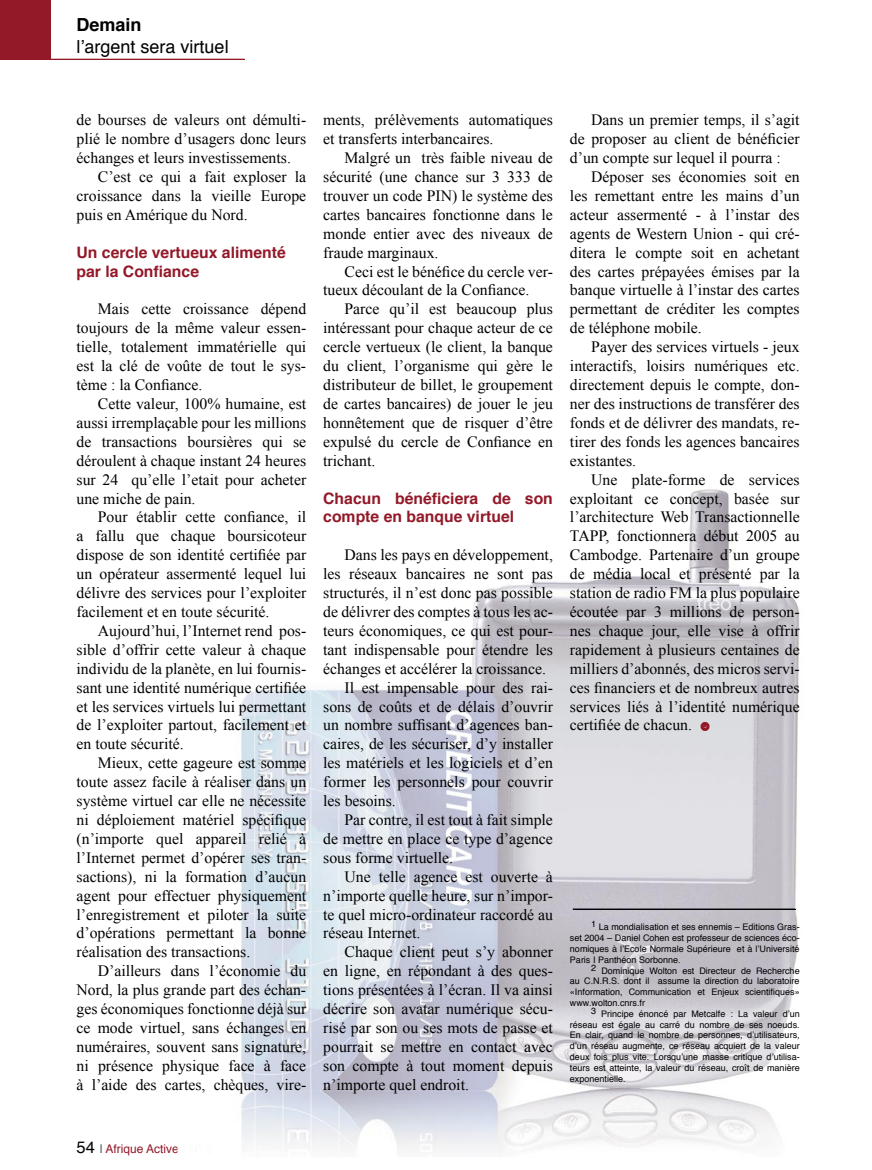
<style>
.page{position:relative;width:872px;height:1170px;background:#fff}
.page>*{position:absolute;margin:0;border:0;box-sizing:border-box;transform-origin:0 0}
.t1{font:18px "Helvetica";color:#000}
.t2{font:700 18px "Helvetica";color:#000}
.t3{font:15.75px/18.9px "Times New Roman";color:#000;text-align:justify}
.t4{font:700 15.75px/18.9px "Helvetica";color:#931929}
.t5{font:12px "Helvetica";color:#931929}
.t6{font:9px/10.8px "Helvetica";color:#000;text-align:justify}
.s1{font-size:12px;color:#931929}
.s2{font-size:16.5px;color:#000}
.s3{color:#636363}
</style>
<div class="page">
<div style="left:0;top:0;width:51px;height:60px;background:#931929"></div>
<img style="left:241px;top:489px;width:559px;height:662px">
<svg style="left:695px;top:716px;width:20px;height:20px"></svg>
<hr style="left:573px;top:908px;width:222px;height:1px;background:#000">
<hr style="left:0;top:59px;width:244px;height:1px;background:#931929">
<p class="t2" style="left:77px;top:12px;width:67px">Demain</p>
<p class="t1" style="left:77px;top:34px;width:154px">l’argent sera virtuel</p>
<p class="t3" style="left:77px;top:110px;width:231px">de bourses de valeurs ont démulti-</p>
<p class="t3" style="left:77px;top:129px;width:231px">plié le nombre d’usagers donc leurs</p>
<p class="t3" style="left:77px;top:148px;width:216px">échanges et leurs investissements.</p>
<p class="t3" style="left:98px;top:167px;width:210px">C’est ce qui a fait exploser la</p>
<p class="t3" style="left:77px;top:186px;width:231px">croissance dans la vieille Europe</p>
<p class="t3" style="left:77px;top:205px;width:173px">puis en Amérique du Nord.</p>
<p class="t4" style="left:77px;top:243px;width:211px">Un cercle vertueux alimenté par la Confiance</p>
<p class="t3" style="left:77px;top:299px;width:231px;text-indent:21px">Mais cette croissance dépend toujours de la même valeur essen&shy;tielle, totalement immatérielle qui est la clé de voûte de tout le sys&shy;tème : la Confiance.</p>
<p class="t3" style="left:77px;top:394px;width:231px;text-indent:21px">Cette valeur, 100% humaine, est aussi irremplaçable pour les millions de transactions boursières qui se déroulent à chaque instant 24 heures sur 24 qu’elle l’etait pour acheter une miche de pain.</p>
<p class="t3" style="left:77px;top:507px;width:231px;text-indent:21px">Pour établir cette confiance, il a fallu que chaque boursicoteur dispose de son identité certifiée par un opérateur assermenté lequel lui délivre des services pour l’exploiter facilement et en toute sécurité.</p>
<p class="t3" style="left:77px;top:621px;width:231px;text-indent:21px">Aujourd’hui, l’Internet rend pos&shy;sible d’offrir cette valeur à chaque individu de la planète, en lui fournis&shy;sant une identité numérique certifiée et les services virtuels lui permettant de l’exploiter partout, facilement et en toute sécurité.</p>
<p class="t3" style="left:77px;top:753px;width:231px;text-indent:21px">Mieux, cette gageure est somme toute assez facile à réaliser dans un système virtuel car elle ne nécessite ni déploiement matériel spécifique (n’importe quel appareil relié à l’Internet permet d’opérer ses tran&shy;sactions), ni la formation d’aucun agent pour effectuer physiquement l’enregistrement et piloter la suite d’opérations permettant la bonne réalisation des transactions.</p>
<p class="t3" style="left:77px;top:961px;width:231px;text-indent:21px">D’ailleurs dans l’économie du Nord, la plus grande part des échan&shy;ges économiques fonctionne déjà sur ce mode virtuel, sans échanges en numéraires, souvent sans signature, ni présence physique face à face à l’aide des cartes, chèques, vire-</p>
<p class="t3" style="left:323px;top:110px;width:231px">ments, prélèvements automatiques et transferts interbancaires.</p>
<p class="t3" style="left:323px;top:148px;width:231px;text-indent:21px">Malgré un très faible niveau de sécurité (une chance sur 3 333 de trouver un code PIN) le système des cartes bancaires fonctionne dans le monde entier avec des niveaux de fraude marginaux.</p>
<p class="t3" style="left:323px;top:261px;width:231px;text-indent:21px">Ceci est le bénéfice du cercle ver&shy;tueux découlant de la Confiance.</p>
<p class="t3" style="left:323px;top:299px;width:231px;text-indent:21px">Parce qu’il est beaucoup plus intéressant pour chaque acteur de ce cercle vertueux (le client, la banque du client, l’organisme qui gère le distributeur de billet, le groupement de cartes bancaires) de jouer le jeu honnêtement que de risquer d’être expulsé du cercle de Confiance en trichant.</p>
<p class="t4" style="left:323px;top:489px;width:231px">Chacun bénéficiera de son compte en banque virtuel</p>
<p class="t3" style="left:344px;top:545px;width:210px">Dans les pays en développement,</p>
<p class="t3" style="left:323px;top:564px;width:231px">les réseaux bancaires ne sont pas</p>
<p class="t3" style="left:323px;top:583px;width:231px">structurés, il n’est donc pas possible</p>
<p class="t3" style="left:323px;top:602px;width:231px">de délivrer des comptes à tous les ac-</p>
<p class="t3" style="left:323px;top:621px;width:231px">teurs économiques, ce qui est pour-</p>
<p class="t3" style="left:323px;top:639px;width:231px">tant indispensable pour étendre les</p>
<p class="t3" style="left:323px;top:658px;width:224px">échanges et accélérer la croissance.</p>
<p class="t3" style="left:344px;top:677px;width:210px">Il est impensable pour des rai-</p>
<p class="t3" style="left:323px;top:696px;width:231px">sons de coûts et de délais d’ouvrir</p>
<p class="t3" style="left:323px;top:715px;width:231px">un nombre suffisant d’agences ban-</p>
<p class="t3" style="left:323px;top:734px;width:231px">caires, de les sécuriser, d’y installer</p>
<p class="t3" style="left:323px;top:753px;width:231px">les matériels et les logiciels et d’en</p>
<p class="t3" style="left:323px;top:772px;width:231px">former les personnels pour couvrir</p>
<p class="t3" style="left:323px;top:791px;width:74px">les besoins.</p>
<p class="t3" style="left:344px;top:810px;width:210px">Par contre, il est tout à fait simple</p>
<p class="t3" style="left:323px;top:828px;width:231px">de mettre en place ce type d’agence</p>
<p class="t3" style="left:323px;top:847px;width:131px">sous forme virtuelle.</p>
<p class="t3" style="left:344px;top:866px;width:210px">Une telle agence est ouverte à</p>
<p class="t3" style="left:323px;top:885px;width:231px">n’importe quelle heure, sur n’impor-</p>
<p class="t3" style="left:323px;top:904px;width:231px">te quel micro-ordinateur raccordé au</p>
<p class="t3" style="left:323px;top:923px;width:99px">réseau Internet.</p>
<p class="t3" style="left:344px;top:942px;width:210px">Chaque client peut s’y abonner</p>
<p class="t3" style="left:323px;top:961px;width:231px">en ligne, en répondant à des ques-</p>
<p class="t3" style="left:323px;top:980px;width:231px">tions présentées à l’écran. Il va ainsi</p>
<p class="t3" style="left:323px;top:999px;width:231px">décrire son avatar numérique sécu-</p>
<p class="t3" style="left:323px;top:1017px;width:231px">risé par son ou ses mots de passe et</p>
<p class="t3" style="left:323px;top:1036px;width:231px">pourrait se mettre en contact avec</p>
<p class="t3" style="left:323px;top:1055px;width:231px">son compte à tout moment depuis</p>
<p class="t3" style="left:323px;top:1074px;width:147px">n’importe quel endroit.</p>
<p class="t3" style="left:570px;top:110px;width:231px;text-indent:21px">Dans un premier temps, il s’agit de proposer au client de bénéficier d’un compte sur lequel il pourra :</p>
<p class="t3" style="left:570px;top:167px;width:231px;text-indent:21px">Déposer ses économies soit en les remettant entre les mains d’un acteur assermenté - à l’instar des agents de Western Union - qui cré&shy;ditera le compte soit en achetant des cartes prépayées émises par la banque virtuelle à l’instar des cartes permettant de créditer les comptes de téléphone mobile.</p>
<p class="t3" style="left:570px;top:337px;width:231px;text-indent:21px">Payer des services virtuels - jeux interactifs, loisirs numériques etc. directement depuis le compte, don&shy;ner des instructions de transférer des fonds et de délivrer des mandats, re&shy;tirer des fonds les agences bancaires existantes.</p>
<p class="t3" style="left:570px;top:469px;width:231px;text-indent:21px">Une plate-forme de services exploitant ce concept, basée sur l’architecture Web Transactionnelle TAPP, fonctionnera début 2005 au Cambodge. Partenaire d’un groupe de média local et présenté par la station de radio FM la plus populaire écoutée par 3 millions de person&shy;nes chaque jour, elle vise à offrir rapidement à plusieurs centaines de milliers d’abonnés, des micros servi&shy;ces financiers et de nombreux autres services liés à l’identité numérique certifiée de chacun. <span class="s1">•</span></p>
<p class="t6" style="left:570px;top:922px;width:231px;text-indent:21px">1 La mondialisation et ses ennemis – Editions Gras&shy;set 2004 – Daniel Cohen est professeur de sciences éco&shy;nomiques à l’Ecole Normale Supérieure et à l’Université Paris I Panthéon Sorbonne.</p>
<p class="t6" style="left:570px;top:965px;width:231px;text-indent:21px">2 Dominique Wolton est Directeur de Recherche au C.N.R.S. dont il assume la direction du laboratoire «Information, Communication et Enjeux scientifiques» www.wolton.cnrs.fr</p>
<p class="t6" style="left:570px;top:1008px;width:231px;text-indent:21px">3 Principe énoncé par Metcalfe : La valeur d’un réseau est égale au carré du nombre de ses noeuds.<br>En clair, quand le nombre de personnes, d’utilisateurs, d’un réseau augmente, ce réseau acquiert de la valeur deux fois plus vite. Lorsqu’une masse critique d’utilisa&shy;teurs est atteinte, la valeur du réseau, croît de manière exponentielle.</p>
<p class="t5" style="left:77px;top:1140px;width:104px"><span class="s2">54</span> <span class="s3">I</span> Afrique Active</p>
</div>
